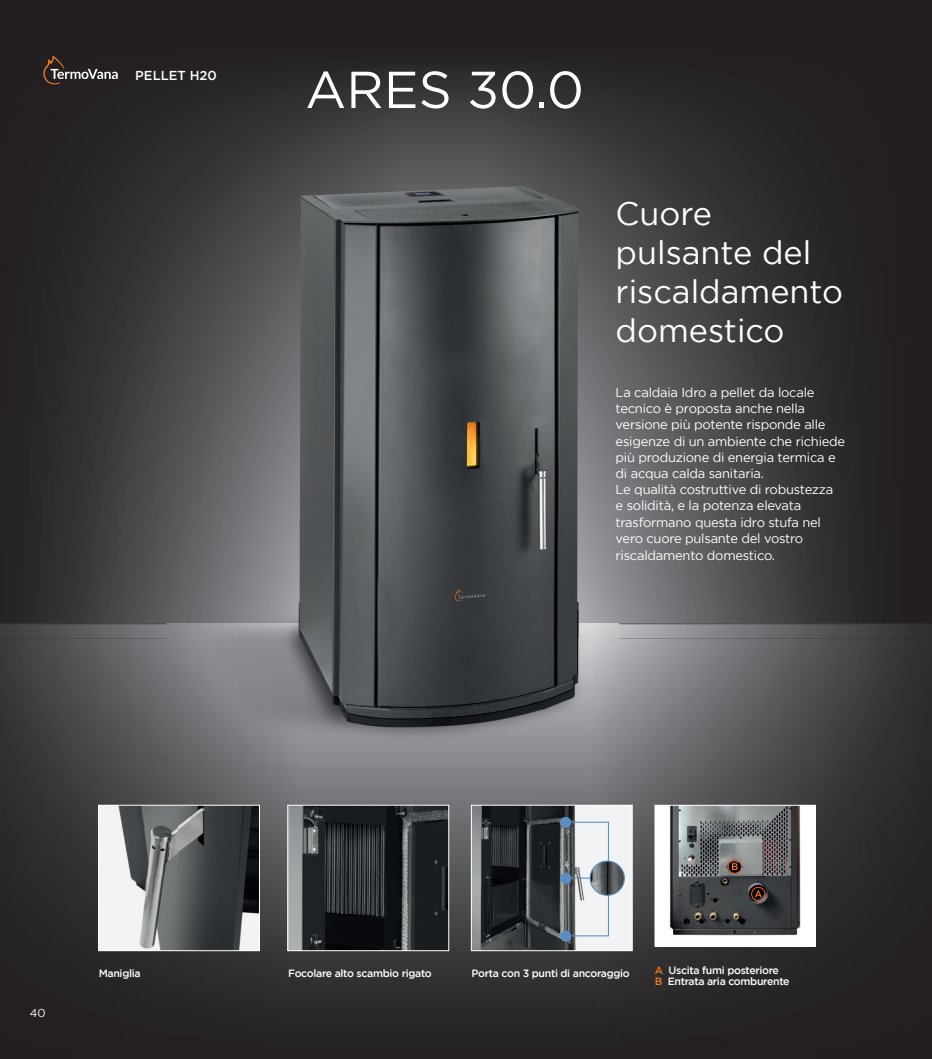
<style>
.page{position:relative;width:932px;height:1059px;background:#fff}
.page>*{position:absolute;margin:0;border:0;box-sizing:border-box;transform-origin:0 0}
.t1{font:51.75px "Gotham";color:#fff}
.t2{font:32.4px/38.9px "Gotham";color:#fff}
.t3{font:13.05px/16.2px "Gotham";letter-spacing:-.02em;color:#fff}
.t4{font:500 13.05px "Gotham";color:#fff}
.t5{font:11.47px "Gotham";color:#fff}
.t6{font:500 10.58px/11.2px "Gotham";letter-spacing:-.03em;color:#fff}
.s1{color:#f47921}
</style>
<div class="page">
<div style="left:0;top:0;width:931px;height:103px;background:#231f20"></div>
<div style="left:858px;top:103px;width:73px;height:520px;background:#242021"></div>
<img style="left:0;top:595px;width:858px;height:28px">
<img style="left:0;top:50px;width:531px;height:545px">
<img style="left:531px;top:50px;width:399px;height:545px">
<img style="left:0;top:623px;width:931px;height:16px">
<div style="left:0;top:1001px;width:931px;height:58px;background:#252223"></div>
<img style="left:0;top:639px;width:134px;height:362px">
<img style="left:134px;top:929px;width:797px;height:72px">
<img style="left:215px;top:764px;width:321px;height:165px">
<img style="left:617px;top:639px;width:314px;height:290px">
<img style="left:134px;top:639px;width:81px;height:166px">
<img style="left:166px;top:756px;width:75px;height:8px">
<img style="left:166px;top:602px;width:452px;height:154px">
<img style="left:166px;top:623px;width:452px;height:1px">
<img style="left:299px;top:196px;width:279px;height:522px">
<img style="left:100px;top:807px;width:157px;height:142px">
<div style="left:98px;top:805px;width:161px;height:146px;border:1px solid #fff"></div>
<img style="left:289px;top:807px;width:157px;height:142px">
<div style="left:287px;top:805px;width:161px;height:146px;border:1px solid #fff"></div>
<div style="left:471px;top:805px;width:161px;height:145px;background:#f2f3f4"></div>
<img style="left:473px;top:807px;width:103px;height:142px">
<div style="left:560px;top:873px;width:10px;height:10px;background:#5c8dc0;border-radius:50%"></div>
<div style="left:560px;top:872px;width:11px;height:12px;border:1px solid #5c8dc0;border-radius:50%"></div>
<div style="left:560px;top:817px;width:10px;height:10px;background:#5c8dc0;border-radius:50%"></div>
<div style="left:560px;top:817px;width:11px;height:11px;border:1px solid #5c8dc0;border-radius:50%"></div>
<div style="left:560px;top:931px;width:10px;height:10px;background:#5c8dc0;border-radius:50%"></div>
<div style="left:560px;top:931px;width:11px;height:10px;border:1px solid #5c8dc0;border-radius:50%"></div>
<svg style="left:570px;top:821px;width:39px;height:116px"></svg>
<img style="left:590px;top:861px;width:34px;height:34px;border-radius:17px">
<div style="left:589px;top:860px;width:35px;height:36px;border:1px solid #5c8dc0;border-radius:50%"></div>
<div style="left:471px;top:805px;width:161px;height:146px;border:1px solid #fff"></div>
<img style="left:656px;top:807px;width:157px;height:137px">
<div style="left:654px;top:805px;width:161px;height:141px;border:1px solid #fff"></div>
<svg style="left:754px;top:890px;width:7px;height:7px"></svg>
<div style="left:751px;top:887px;width:14px;height:14px;border:1px solid #f25e21;border-radius:50%"></div>
<svg style="left:731px;top:863px;width:6px;height:7px"></svg>
<div style="left:727px;top:860px;width:14px;height:13px;border:1px solid #f25e21;border-radius:50%"></div>
<svg style="left:43px;top:56px;width:75px;height:28px;background:#453e3b"></svg>
<p class="t4" style="left:135px;top:68px;width:83px">PELLET H20</p>
<h1 class="t1" style="left:305px;top:61px;width:280px">ARES 30.0</h1>
<h2 class="t2" style="left:615px;top:194px;width:229px">Cuore pulsante del riscaldamento domestico</h2>
<p class="t3" style="left:615px;top:384px;width:231px">La caldaia Idro a pellet da locale tecnico è proposta anche nella versione più potente risponde alle esigenze di un ambiente che richiede più produzione di energia termica e di acqua calda sanitaria.<br>Le qualità costruttive di robustezza<br>e solidità, e la potenza elevata trasformano questa idro stufa nel vero cuore pulsante del vostro riscaldamento domestico.</p>
<p class="t5" style="left:30px;top:1006px;width:17px">40</p>
<p class="t6" style="left:99px;top:967px;width:43px">Maniglia</p>
<p class="t6" style="left:288px;top:967px;width:145px">Focolare alto scambio rigato</p>
<p class="t6" style="left:471px;top:967px;width:160px">Porta con 3 punti di ancoraggio</p>
<p class="t6" style="left:654px;top:964px;width:136px"><span class="s1">A</span> Uscita fumi posteriore<br><span class="s1">B</span> Entrata aria comburente</p>
</div>
